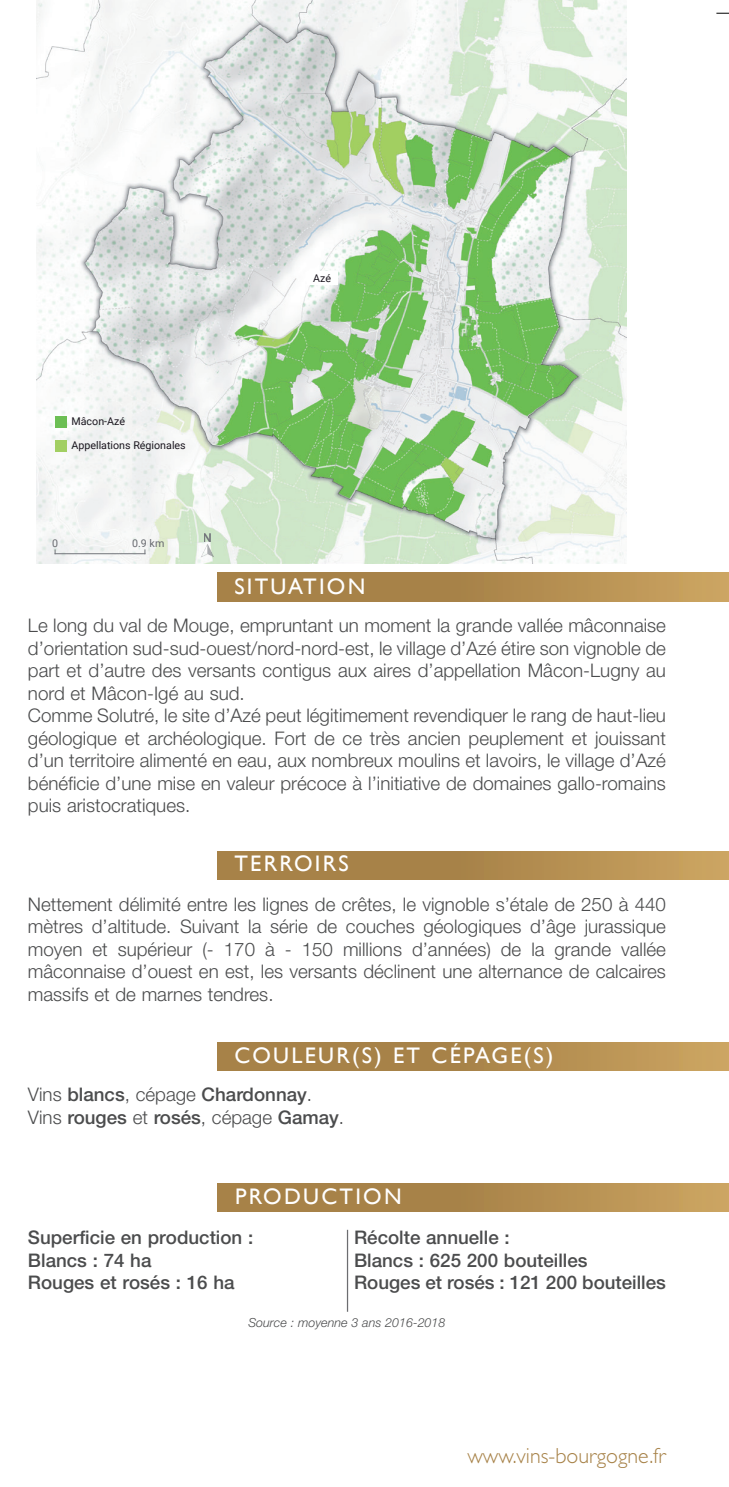
<style>
.page{position:relative;width:729px;height:1487px;background:#fff}
.page>*{position:absolute;margin:0;border:0;box-sizing:border-box;transform-origin:0 0}
.t1{font:22.5px "Gill Sans";letter-spacing:.1em;color:#fff}
.t2{font:300 22px "Gill Sans";color:#a78248}
.t3{font:300 18.75px/22.5px "Helvetica Neue";color:#4b4c4d}
.t4{font:500 18.75px/22.5px "Helvetica Neue";color:#4b4c4d}
.t5{font:italic 300 12.5px "Helvetica Neue";color:#4b4c4d}
.t6{font:12px "Helvetica";color:#72757b}
.t7{font:10.75px "Roboto";color:#1b161f}
.t8{font:10.75px "Roboto";color:#67696f}
.s1{font-weight:300}
</style>
<div class="page">
<img style="left:36px;top:0;width:591px;height:563px">
<hr style="left:55px;top:553px;width:90px;height:1px;background:#72757b">
<img style="left:198px;top:541px;width:19px;height:18px">
<div style="left:55px;top:416px;width:12px;height:12px;background:#6cbf54"></div>
<div style="left:55px;top:440px;width:12px;height:12px;background:#a2cf62"></div>
<div style="left:307px;top:271px;width:30px;height:14px;background:#fff"></div>
<div style="left:218px;top:573px;width:511px;height:28px;background:linear-gradient(to right,#9e7941,#c59e5c)"></div>
<div style="left:218px;top:851px;width:511px;height:29px;background:linear-gradient(to right,#9e7941,#c59e5c)"></div>
<div style="left:218px;top:1042px;width:511px;height:29px;background:linear-gradient(to right,#9e7941,#c59e5c)"></div>
<div style="left:218px;top:1183px;width:511px;height:28px;background:linear-gradient(to right,#9e7941,#c59e5c)"></div>
<hr style="left:347px;top:1230px;width:1px;height:82px;background:#6c6d70">
<svg style="left:716px;top:12px;width:13px;height:2px"></svg>
<p class="t7" style="left:313px;top:270px;width:19px">Azé</p>
<p class="t7" style="left:71px;top:414px;width:55px">Mâcon-Azé</p>
<p class="t7" style="left:71px;top:438px;width:116px">Appellations Régionales</p>
<p class="t8" style="left:52px;top:536px;width:8px">0</p>
<p class="t8" style="left:132px;top:536px;width:34px">0.9 km</p>
<p class="t6" style="left:203px;top:528px;width:10px">N</p>
<p class="t1" style="left:234px;top:573px;width:132px">SITUATION</p>
<p class="t3" style="left:28px;top:614px;width:639px">Le long du val de Mouge, empruntant un moment la grande vallée mâconnaise d’orientation sud-sud-ouest/nord-nord-est, le village d’Azé étire son vignoble de part et d’autre des versants contigus aux aires d’appellation Mâcon-Lugny au nord et Mâcon-Igé au sud.<br>Comme Solutré, le site d’Azé peut légitimement revendiquer le rang de haut-lieu géologique et archéologique. Fort de ce très ancien peuplement et jouissant d’un territoire alimenté en eau, aux nombreux moulins et lavoirs, le village d’Azé bénéficie d’une mise en valeur précoce à l’initiative de domaines gallo-romains puis aristocratiques.</p>
<p class="t1" style="left:234px;top:850px;width:116px">TERROIRS</p>
<p class="t3" style="left:28px;top:892px;width:639px;text-align:justify">Nettement délimité entre les lignes de crêtes, le vignoble s’étale de 250 à 440 mètres d’altitude. Suivant la série de couches géologiques d’âge jurassique moyen et supérieur (- 170 à - 150 millions d’années) de la grande vallée mâconnaise d’ouest en est, les versants déclinent une alternance de calcaires massifs et de marnes tendres.</p>
<p class="t1" style="left:234px;top:1042px;width:320px">COULEUR(S) ET CÉPAGE(S)</p>
<p class="t4" style="left:28px;top:1083px;width:318px"><span class="s1">Vins</span> blancs<span class="s1">, cépage</span> Chardonnay<span class="s1">.<br>Vins</span> rouges <span class="s1">et</span> rosés<span class="s1">, cépage</span> Gamay<span class="s1">.</span></p>
<p class="t1" style="left:235px;top:1183px;width:168px">PRODUCTION</p>
<p class="t4" style="left:28px;top:1226px;width:227px">Superficie en production :<br>Blancs : 74 ha<br>Rouges et rosés : 16 ha</p>
<p class="t4" style="left:354px;top:1226px;width:313px">Récolte annuelle :<br>Blancs : 625 200 bouteilles<br>Rouges et rosés : 121 200 bouteilles</p>
<p class="t5" style="left:248px;top:1315px;width:198px">Source : moyenne 3 ans 2016-2018</p>
<p class="t2" style="left:467px;top:1443px;width:200px">www.vins-bourgogne.fr</p>
</div>
